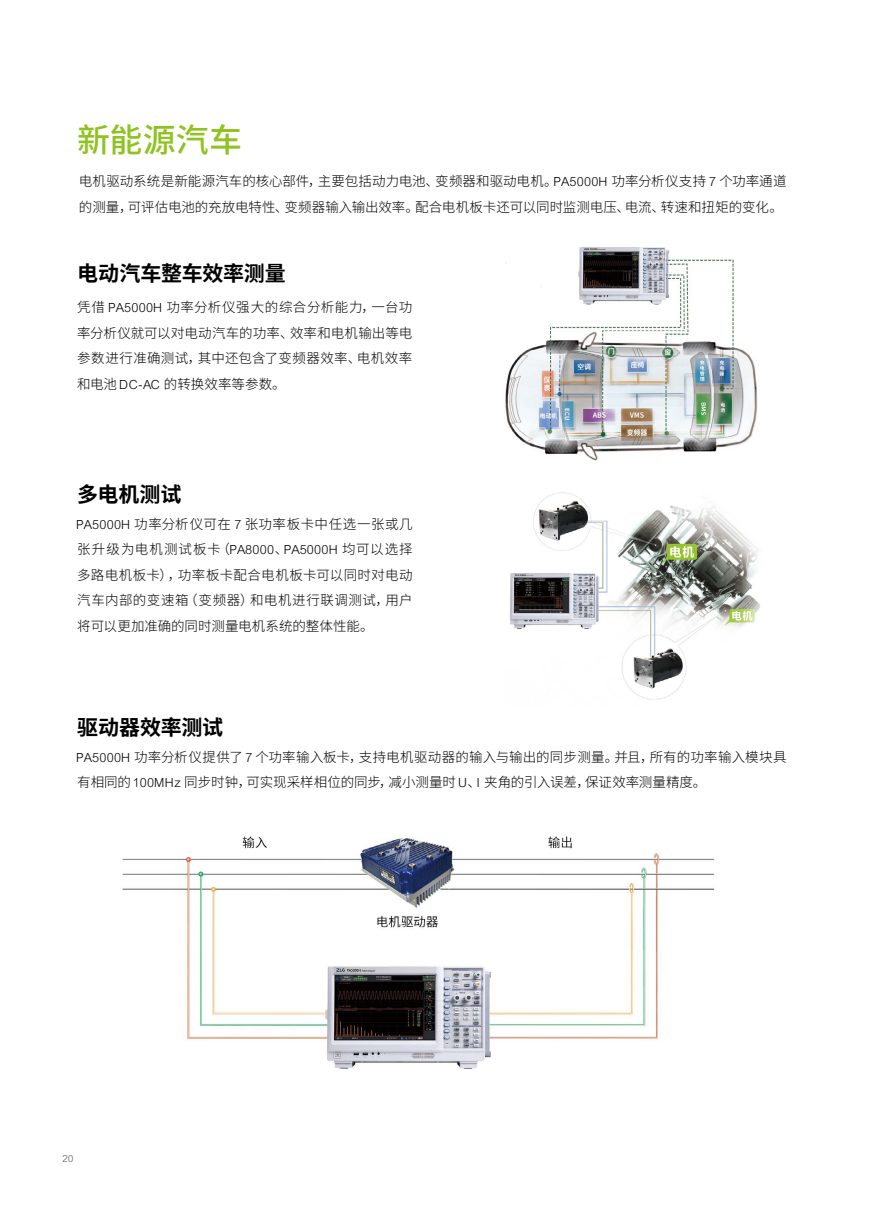
<style>
.page{position:relative;width:893px;height:1212px;background:#fff}
.page>*{position:absolute;margin:0;border:0;box-sizing:border-box;transform-origin:0 0}
.t1{font:500 33px "Source Han Sans CN";color:#8fc31f}
.t2{font:700 21px "Source Han Sans CN";letter-spacing:-.01em;color:#000}
.t3{font:300 13.5px/25.5px "Source Han Sans CN";letter-spacing:.005em;color:#000;text-align:justify}
.t4{font:10.5px "Arial Lgt";color:#595757}
.s1{font-family:"Arial Lgt";font-weight:400}
</style>
<div class="page">
<img style="left:510px;top:492px;width:250px;height:208px">
<img style="left:505px;top:247px;width:252px;height:214px">
<img style="left:122px;top:836px;width:593px;height:233px">
<h1 class="t1" style="left:77px;top:122px;width:166px">新能源汽车</h1>
<p class="t3" style="left:79px;top:169px;width:709px">电机驱动系统是新能源汽车的核心部件，主要包括动力电池、变频器和驱动电机。<span class="s1">PA5000H</span> 功率分析仪支持 <span class="s1">7</span> 个功率通道的测量，可评估电池的充放电特性、变频器输入输出效率。配合电机板卡还可以同时监测电压、电流、转速和扭矩的变化。</p>
<h2 class="t2" style="left:77px;top:262px;width:210px">电动汽车整车效率测量</h2>
<p class="t3" style="left:77px;top:295px;width:337px">凭借 <span class="s1">PA5000H</span> 功率分析仪强大的综合分析能力，一台功率分析仪就可以对电动汽车的功率、效率和电机输出等电参数进行准确测试，其中还包含了变频器效率、电机效率和电池 <span class="s1">DC-AC</span> 的转换效率等参数。</p>
<h2 class="t2" style="left:77px;top:483px;width:106px">多电机测试</h2>
<p class="t3" style="left:77px;top:511px;width:337px"><span class="s1">PA5000H</span> 功率分析仪可在 <span class="s1">7</span> 张功率板卡中任选一张或几张升级为电机测试板卡（<span class="s1">PA8000</span>、<span class="s1">PA5000H</span> 均可以选择多路电机板卡），功率板卡配合电机板卡可以同时对电动汽车内部的变速箱（变频器）和电机进行联调测试，用户将可以更加准确的同时测量电机系统的整体性能。</p>
<h2 class="t2" style="left:77px;top:715px;width:148px">驱动器效率测试</h2>
<p class="t3" style="left:77px;top:744px;width:711px"><span class="s1">PA5000H</span> 功率分析仪提供了 <span class="s1">7</span> 个功率输入板卡，支持电机驱动器的输入与输出的同步测量。并且，所有的功率输入模块具有相同的 <span class="s1">100MHz</span> 同步时钟，可实现采样相位的同步，减小测量时 <span class="s1">U</span>、<span class="s1">I</span> 夹角的引入误差，保证效率测量精度。</p>
<p class="t4" style="left:63px;top:1153px;width:13px">20</p>
</div>
